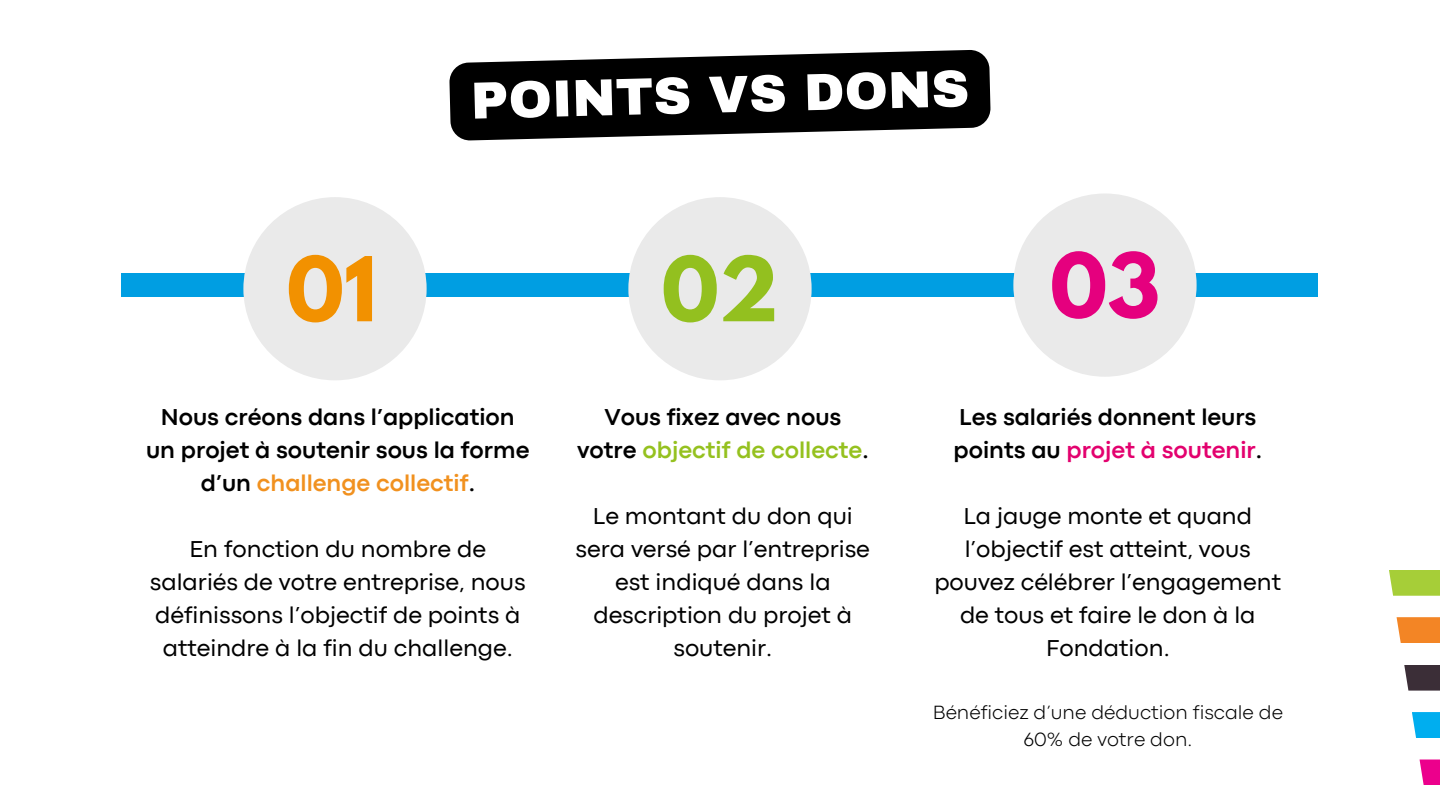
<style>
.page{position:relative;width:1440px;height:810px;background:#fff}
.page>*{position:absolute;margin:0;border:0;box-sizing:border-box;transform-origin:0 0}
.t1{font:700 79.1px "League Spartan";color:#f29100}
.t2{font:700 79.1px "League Spartan";color:#93c01f}
.t3{font:700 79.1px "League Spartan";color:#e5007e}
.t4{font:900 52.2px "Archivo";color:#fff}
.t5{font:24px/33px "Codec Pro";color:#000;text-align:center}
.t6{font:700 24px/33px "Codec Pro";color:#000;text-align:center}
.t7{font:300 20px/27.8px "Codec Pro";color:#000;text-align:center}
.s1{color:#f1911f}
.s2{color:#95c11f}
.s3{color:#e3016e}
</style>
<div class="page">
<svg style="left:449px;top:50px;width:542px;height:91px;background:#272727"></svg>
<div style="left:122px;top:273px;width:1196px;height:24px;background:#009ee2"></div>
<div style="left:243px;top:197px;width:184px;height:183px;background:#eaeaea;border-radius:50%"></div>
<div style="left:628px;top:197px;width:184px;height:183px;background:#eaeaea;border-radius:50%"></div>
<div style="left:1013px;top:193px;width:184px;height:184px;background:#eaeaea;border-radius:50%"></div>
<svg style="left:1389px;top:570px;width:51px;height:26px"></svg>
<svg style="left:1397px;top:617px;width:43px;height:26px"></svg>
<svg style="left:1404px;top:665px;width:36px;height:26px"></svg>
<svg style="left:1412px;top:712px;width:28px;height:26px"></svg>
<svg style="left:1420px;top:760px;width:20px;height:25px"></svg>
<h1 class="t4" style="left:470px;top:71px;width:500px;rotate:-1deg">POINTS VS DONS</h1>
<p class="t1" style="left:287px;top:250px;width:92px">01</p>
<p class="t2" style="left:661px;top:250px;width:119px">02</p>
<p class="t3" style="left:1050px;top:246px;width:112px">03</p>
<h2 class="t6" style="left:146px;top:402px;width:385px">Nous créons dans l’application un projet à soutenir sous la forme d’un <span class="s1">challenge collectif</span>.</h2>
<h3 class="t5" style="left:150px;top:534px;width:377px">En fonction du nombre de salariés de votre entreprise, nous définissons l’objectif de points à atteindre à la fin du challenge.</h3>
<h2 class="t6" style="left:577px;top:402px;width:293px">Vous fixez avec nous votre <span class="s2">objectif de collecte</span>.</h2>
<p class="t5" style="left:576px;top:501px;width:296px">Le montant du don qui sera versé par l’entreprise est indiqué dans la description du projet à soutenir.</p>
<h2 class="t6" style="left:954px;top:402px;width:310px;text-align:left">Les salariés donnent leurs points au <span class="s3">projet à soutenir</span>.</h2>
<h3 class="t5" style="left:934px;top:501px;width:348px">La jauge monte et quand l’objectif est atteint, vous pouvez célébrer l’engagement de tous et faire le don à la<br>Fondation.</h3>
<p class="t7" style="left:933px;top:700px;width:352px">Bénéficiez d’une déduction fiscale de<br>60% de votre don.</p>
</div>
